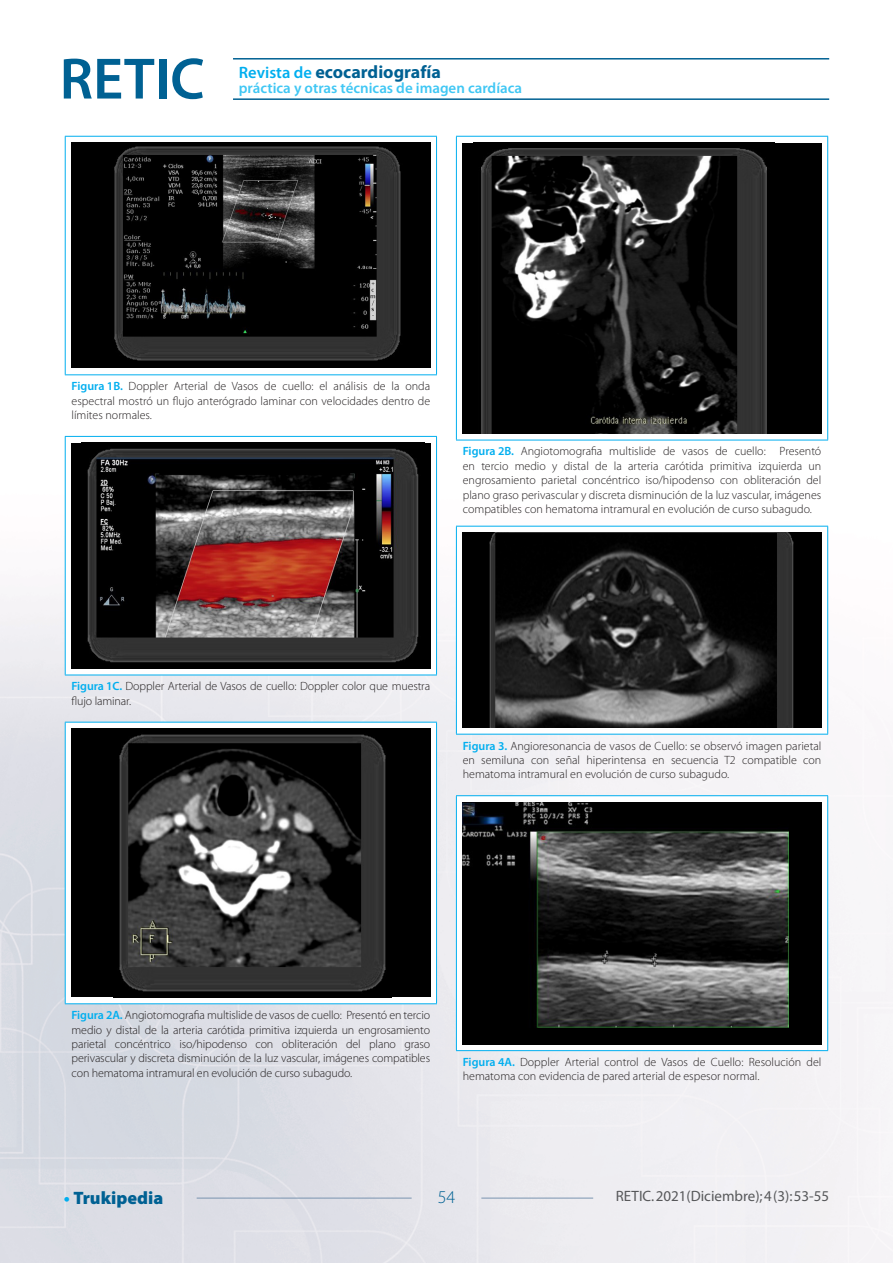
<style>
.page{position:relative;width:893px;height:1263px;background:#fff}
.page>*{position:absolute;margin:0;border:0;box-sizing:border-box;transform-origin:0 0}
.t1{font:700 18px "Myriad Pro";color:#006193}
.t2{font:900 18px "Myriad Pro";color:#006193}
.t3{font:300 18px "Myriad Pro";color:#006193}
.t4{font:600 15px "Myriad Pro";color:#40c7f4}
.t5{font:15px "Myriad Pro";color:#57585a}
.t6{font:300 12px/14.4px "Myriad Pro";color:#231f20;text-align:justify}
.s1{font-weight:600;font-size:16.5px;color:#00aeef}
.s2{font-weight:600;color:#00aeef}
.s3{font-weight:700;color:#00aeef}
</style>
<div class="page">
<img style="left:0;top:58px;width:893px;height:1205px">
<hr style="left:233px;top:58px;width:596px;height:2px;background:#006193">
<hr style="left:233px;top:98px;width:596px;height:2px;background:#006193">
<svg style="left:64px;top:59px;width:90px;height:40px"></svg>
<div style="left:159px;top:59px;width:7px;height:40px;background:#006193"></div>
<svg style="left:172px;top:58px;width:31px;height:41px"></svg>
<hr style="left:197px;top:1198px;width:215px;height:1px;background:#7a94b0">
<hr style="left:481px;top:1198px;width:112px;height:1px;background:#7a94b0">
<div style="left:65px;top:136px;width:372px;height:239px;background:#fff"></div>
<hr style="left:65px;top:136px;width:372px;height:1px;background:#00aeef">
<hr style="left:65px;top:137px;width:1px;height:237px;background:#00aeef">
<hr style="left:436px;top:137px;width:1px;height:237px;background:#00aeef">
<hr style="left:65px;top:374px;width:372px;height:1px;background:#00aeef">
<div style="left:71px;top:143px;width:360px;height:225px;background:#000"></div>
<img style="left:114px;top:146px;width:287px;height:215px">
<div style="left:65px;top:436px;width:372px;height:239px;background:#fff"></div>
<hr style="left:65px;top:436px;width:372px;height:1px;background:#00aeef">
<hr style="left:65px;top:437px;width:1px;height:238px;background:#00aeef">
<hr style="left:436px;top:437px;width:1px;height:238px;background:#00aeef">
<hr style="left:65px;top:675px;width:372px;height:1px;background:#00aeef">
<div style="left:71px;top:443px;width:360px;height:225px;background:#000"></div>
<img style="left:87px;top:448px;width:332px;height:215px">
<div style="left:65px;top:722px;width:372px;height:282px;background:#fff"></div>
<hr style="left:65px;top:722px;width:372px;height:1px;background:#00aeef">
<hr style="left:65px;top:722px;width:1px;height:281px;background:#00aeef">
<hr style="left:436px;top:722px;width:1px;height:281px;background:#00aeef">
<hr style="left:65px;top:1003px;width:372px;height:1px;background:#00aeef">
<div style="left:71px;top:728px;width:360px;height:269px;background:#000"></div>
<img style="left:119px;top:734px;width:267px;height:258px">
<div style="left:456px;top:136px;width:372px;height:304px;background:#fff"></div>
<hr style="left:456px;top:136px;width:372px;height:1px;background:#00aeef">
<hr style="left:456px;top:137px;width:1px;height:303px;background:#00aeef">
<hr style="left:827px;top:137px;width:1px;height:303px;background:#00aeef">
<hr style="left:456px;top:440px;width:372px;height:1px;background:#00aeef">
<div style="left:462px;top:143px;width:360px;height:291px;background:#000"></div>
<img style="left:481px;top:148px;width:286px;height:286px">
<div style="left:456px;top:526px;width:372px;height:208px;background:#fff"></div>
<hr style="left:456px;top:526px;width:372px;height:1px;background:#00aeef">
<hr style="left:456px;top:526px;width:1px;height:208px;background:#00aeef">
<hr style="left:827px;top:526px;width:1px;height:208px;background:#00aeef">
<hr style="left:456px;top:734px;width:372px;height:1px;background:#00aeef">
<div style="left:462px;top:532px;width:360px;height:196px;background:#000"></div>
<img style="left:489px;top:532px;width:305px;height:196px">
<div style="left:456px;top:796px;width:372px;height:255px;background:#fff"></div>
<hr style="left:456px;top:795px;width:372px;height:1px;background:#00aeef">
<hr style="left:456px;top:796px;width:1px;height:254px;background:#00aeef">
<hr style="left:827px;top:796px;width:1px;height:254px;background:#00aeef">
<hr style="left:456px;top:1050px;width:372px;height:1px;background:#00aeef">
<div style="left:462px;top:802px;width:360px;height:242px;background:#000"></div>
<img style="left:462px;top:802px;width:326px;height:226px">
<h1 class="t1" style="left:239px;top:60px;width:204px"><span class="s1">Revista de</span> ecocardiografía</h1>
<p class="t4" style="left:239px;top:78px;width:285px">práctica y otras técnicas de imagen cardíaca</p>
<p class="t6" style="left:72px;top:379px;width:360px"><span class="s2">Figura 1B.</span> Doppler Arterial de Vasos de cuello: el análisis de la onda espectral mostró un flujo anterógrado laminar con velocidades dentro de límites normales.</p>
<p class="t6" style="left:463px;top:444px;width:360px"><span class="s2">Figura 2B.</span> Angiotomografia multislide de vasos de cuello: Presentó en tercio medio y distal de la arteria carótida primitiva izquierda un engrosamiento parietal concéntrico iso/hipodenso con obliteración del plano graso perivascular y discreta disminución de la luz vascular, imágenes compatibles con hematoma intramural en evolución de curso subagudo.</p>
<p class="t6" style="left:72px;top:679px;width:360px"><span class="s2">Figura 1C.</span> Doppler Arterial de Vasos de cuello: Doppler color que muestra flujo laminar.</p>
<p class="t6" style="left:463px;top:738px;width:360px"><span class="s2">Figura 3.</span> Angioresonancia de vasos de Cuello: se observó imagen parietal en semiluna con señal hiperintensa en secuencia T2 compatible con hematoma intramural en evolución de curso subagudo.</p>
<p class="t6" style="left:72px;top:1008px;width:360px"><span class="s2">Figura 2A.</span> Angiotomografia multislide de vasos de cuello: Presentó en tercio medio y distal de la arteria carótida primitiva izquierda un engrosamiento parietal concéntrico iso/hipodenso con obliteración del plano graso perivascular y discreta disminución de la luz vascular, imágenes compatibles con hematoma intramural en evolución de curso subagudo.</p>
<p class="t6" style="left:463px;top:1055px;width:360px"><span class="s2">Figura 4A.</span> Doppler Arterial control de Vasos de Cuello: Resolución del hematoma con evidencia de pared arterial de espesor normal.</p>
<h1 class="t2" style="left:64px;top:1188px;width:101px"><span class="s3">•</span> Trukipedia</h1>
<h1 class="t3" style="left:438px;top:1187px;width:19px">54</h1>
<p class="t5" style="left:616px;top:1187px;width:215px">RETIC. 2021(Diciembre); 4 (3): 53-55</p>
</div>
